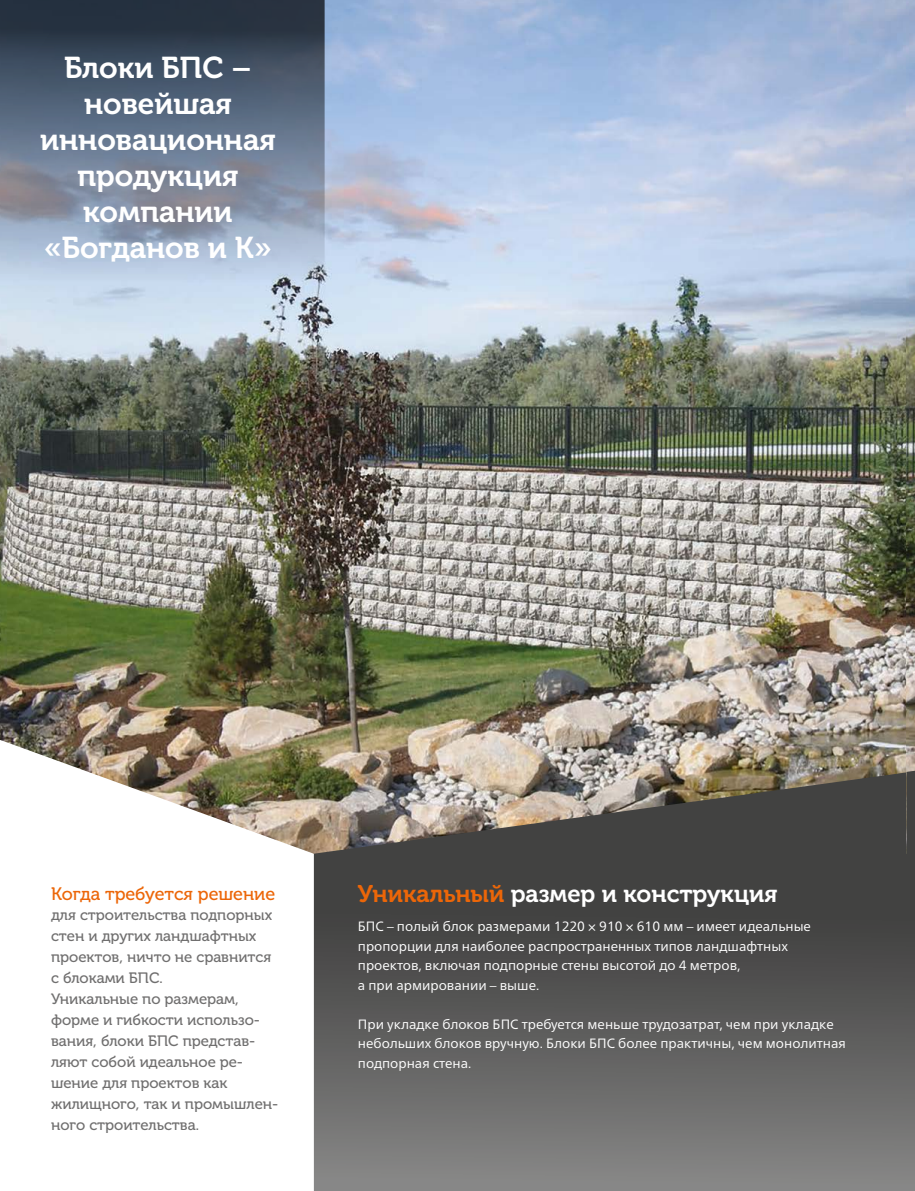
<style>
.page{position:relative;width:915px;height:1191px;background:#fff}
.page>*{position:absolute;margin:0;border:0;box-sizing:border-box;transform-origin:0 0}
.t1{font:30px/36px "Museo Cyrl 700";color:#fff;text-align:center}
.t2{font:24px "Museo Cyrl 700";color:#fff}
.t3{font:18px "Museo Cyrl 500";color:#ec6608}
.t4{font:15px/21px "Museo Cyrl 500";color:#706f6f}
.t5{font:13.5px/19.5px "Frutiger Neue LTW1 G";color:#fff}
.s1{color:#ec6608}
</style>
<div class="page">
<img style="left:0;top:0;width:906px;height:771px">
<svg style="left:0;top:0;width:324px;height:303px;background:#707e92"></svg>
<svg style="left:313px;top:771px;width:593px;height:420px;background:#615f5d"></svg>
<img style="left:0;top:740px;width:313px;height:114px">
<img style="left:906px;top:0;width:8px;height:770px">
<svg style="left:906px;top:770px;width:8px;height:421px;background:#585857"></svg>
<h1 class="t1" style="left:40px;top:50px;width:237px">Блоки БПС – новейшая инновационная продукция компании «Богданов и К»</h1>
<h3 class="t3" style="left:51px;top:883px;width:225px">Когда требуется решение</h3>
<h2 class="t2" style="left:358px;top:880px;width:421px"><span class="s1">Уникальный</span> размер и конструкция</h2>
<p class="t5" style="left:358px;top:916px;width:454px">БПС – полый блок размерами 1220 × 910 × 610 мм – имеет идеальные пропорции для наиболее распространенных типов ландшафтных проектов, включая подпорные стены высотой до 4 метров,<br>а при армировании – выше.</p>
<p class="t5" style="left:358px;top:1014px;width:489px">При укладке блоков БПС требуется меньше трудозатрат, чем при укладке небольших блоков вручную. Блоки БПС более практичны, чем монолитная подпорная стена.</p>
<p class="t4" style="left:51px;top:904px;width:228px">для строительства подпорных стен и других ландшафтных проектов, ничто не сравнится с блоками БПС.<br>Уникальные по размерам, форме и гибкости использо&shy;вания, блоки БПС представ&shy;ляют собой идеальное ре&shy;шение для проектов как жилищного, так и промышлен&shy;ного строительства.</p>
</div>
